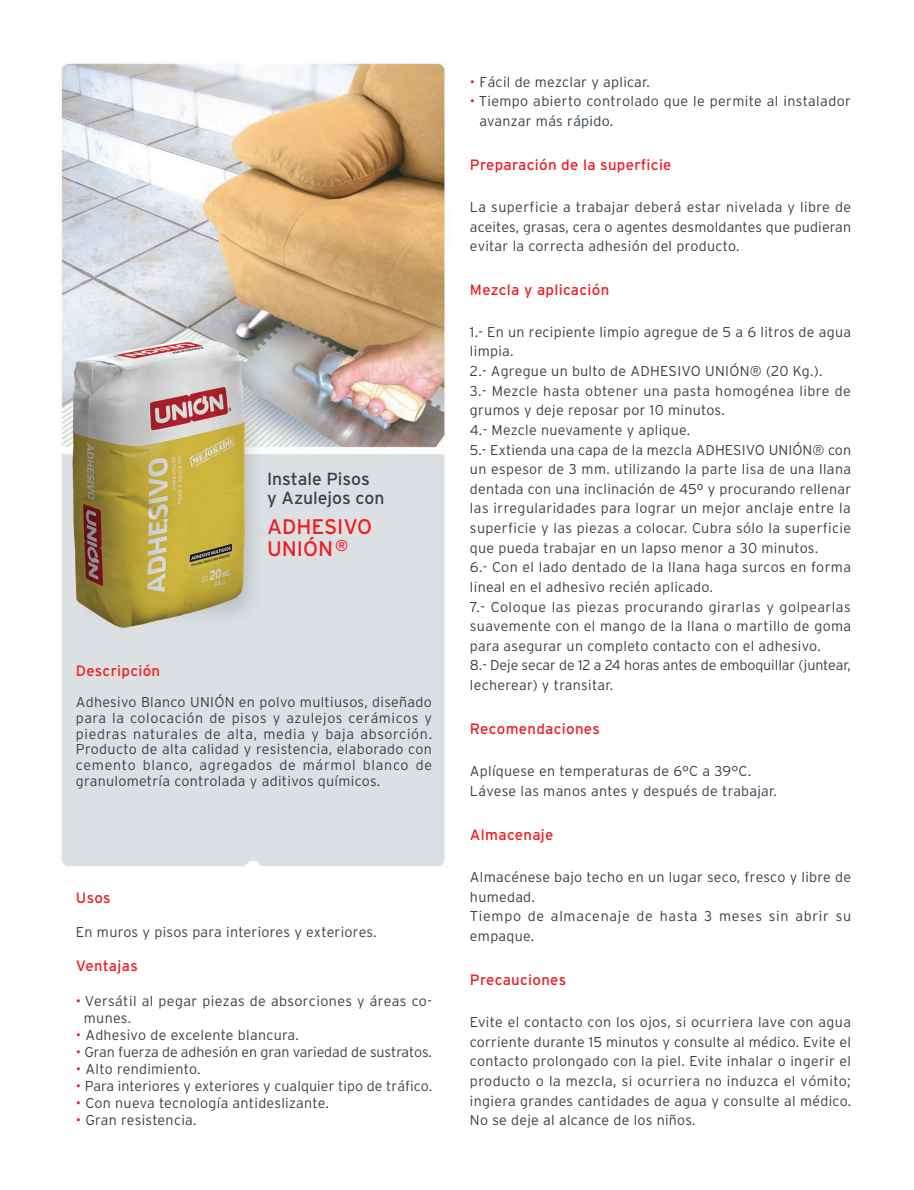
<style>
.page{position:relative;width:914px;height:1190px;background:#fff}
.page>*{position:absolute;margin:0;border:0;box-sizing:border-box;transform-origin:0 0}
.t1{font:21px/21.9px "Interstate";color:#ee1d23}
.t2{font:17.55px/18.5px "Interstate";color:#36414a}
.t3{font:15px "Interstate";letter-spacing:.02em;color:#ee1d23}
.t4{font:300 14.25px/19.6px "Interstate";letter-spacing:.02em;color:#36414a}
.t5{font:300 14.25px "Interstate";letter-spacing:-.005em;color:#36414a}
.s1{color:#ee1d23}
</style>
<div class="page">
<img style="left:61px;top:63px;width:385px;height:804px">
<img style="left:73px;top:338px;width:171px;height:289px">
<p class="t2" style="left:267px;top:470px;width:119px">Instale Pisos<br>y Azulejos con</p>
<h1 class="t1" style="left:267px;top:516px;width:107px">ADHESIVO<br>UNIÓN<sup>®</sup></h1>
<p class="t3" style="left:76px;top:662px;width:86px">Descripción</p>
<p class="t4" style="left:76px;top:694px;width:357px;line-height:15.8px;text-align:justify">Adhesivo Blanco UNIÓN en polvo multiusos, diseñado para la colocación de pisos y azulejos cerámicos y piedras naturales de alta, media y baja absorción.<br>Producto de alta calidad y resistencia, elaborado con cemento blanco, agregados de mármol blanco de granulometría controlada y aditivos químicos.</p>
<p class="t3" style="left:76px;top:889px;width:36px">Usos</p>
<p class="t4" style="left:76px;top:921px;width:302px">En muros y pisos para interiores y exteriores.</p>
<p class="t3" style="left:76px;top:957px;width:63px">Ventajas</p>
<p class="t4" style="left:84px;top:992px;width:349px;line-height:17px;text-indent:-8px"><span class="s1">•</span> Versátil al pegar piezas de absorciones y áreas co&shy;munes.</p>
<p class="t4" style="left:76px;top:1025px;width:224px"><span class="s1">•</span> Adhesivo de excelente blancura.</p>
<p class="t5" style="left:76px;top:1043px;width:357px"><span class="s1">•</span> Gran fuerza de adhesión en gran variedad de sustratos.</p>
<p class="t4" style="left:76px;top:1058px;width:126px"><span class="s1">•</span> Alto rendimiento.</p>
<p class="t4" style="left:76px;top:1075px;width:357px"><span class="s1">•</span> Para interiores y exteriores y cualquier tipo de tráfico.</p>
<p class="t4" style="left:76px;top:1092px;width:254px"><span class="s1">•</span> Con nueva tecnología antideslizante.</p>
<p class="t4" style="left:76px;top:1109px;width:122px"><span class="s1">•</span> Gran resistencia.</p>
<p class="t4" style="left:470px;top:72px;width:181px"><span class="s1">•</span> Fácil de mezclar y aplicar.</p>
<p class="t4" style="left:479px;top:91px;width:373px;text-indent:-9px"><span class="s1">•</span> Tiempo abierto controlado que le permite al instalador avanzar más rápido.</p>
<p class="t3" style="left:470px;top:156px;width:203px">Preparación de la superficie</p>
<p class="t4" style="left:470px;top:197px;width:383px;text-align:justify">La superficie a trabajar deberá estar nivelada y libre de aceites, grasas, cera o agentes desmoldantes que pudieran evitar la correcta adhesión del producto.</p>
<p class="t3" style="left:470px;top:281px;width:141px">Mezcla y aplicación</p>
<p class="t4" style="left:470px;top:322px;width:383px">1.- En un recipiente limpio agregue de 5 a 6 litros de agua limpia.<br>2.- Agregue un bulto de ADHESIVO UNIÓN® (20 Kg.).<br>3.- Mezcle hasta obtener una pasta homogénea libre de grumos y deje reposar por 10 minutos.<br>4.- Mezcle nuevamente y aplique.<br>5.- Extienda una capa de la mezcla ADHESIVO UNIÓN® con un espesor de 3 mm. utilizando la parte lisa de una llana dentada con una inclinación de 45º y procurando rellenar las irregularidades para lograr un mejor anclaje entre la superficie y las piezas a colocar. Cubra sólo la superficie que pueda trabajar en un lapso menor a 30 minutos.<br>6.- Con el lado dentado de la llana haga surcos en forma lineal en el adhesivo recién aplicado.<br>7.- Coloque las piezas procurando girarlas y golpearlas suavemente con el mango de la llana o martillo de goma para asegurar un completo contacto con el adhesivo.<br>8.- Deje secar de 12 a 24 horas antes de emboquillar (juntear, lecherear) y transitar.</p>
<p class="t3" style="left:470px;top:720px;width:131px">Recomendaciones</p>
<p class="t4" style="left:470px;top:761px;width:308px">Aplíquese en temperaturas de 6°C a 39°C.<br>Lávese las manos antes y después de trabajar.</p>
<p class="t3" style="left:470px;top:826px;width:85px">Almacenaje</p>
<p class="t4" style="left:470px;top:867px;width:383px">Almacénese bajo techo en un lugar seco, fresco y libre de humedad.<br>Tiempo de almacenaje de hasta 3 meses sin abrir su empaque.</p>
<p class="t3" style="left:470px;top:971px;width:98px">Precauciones</p>
<p class="t4" style="left:470px;top:1012px;width:383px;text-align:justify">Evite el contacto con los ojos, si ocurriera lave con agua corriente durante 15 minutos y consulte al médico. Evite el contacto prolongado con la piel. Evite inhalar o ingerir el producto o la mezcla, si ocurriera no induzca el vómito; ingiera grandes cantidades de agua y consulte al médico.<br>No se deje al alcance de los niños.</p>
</div>
